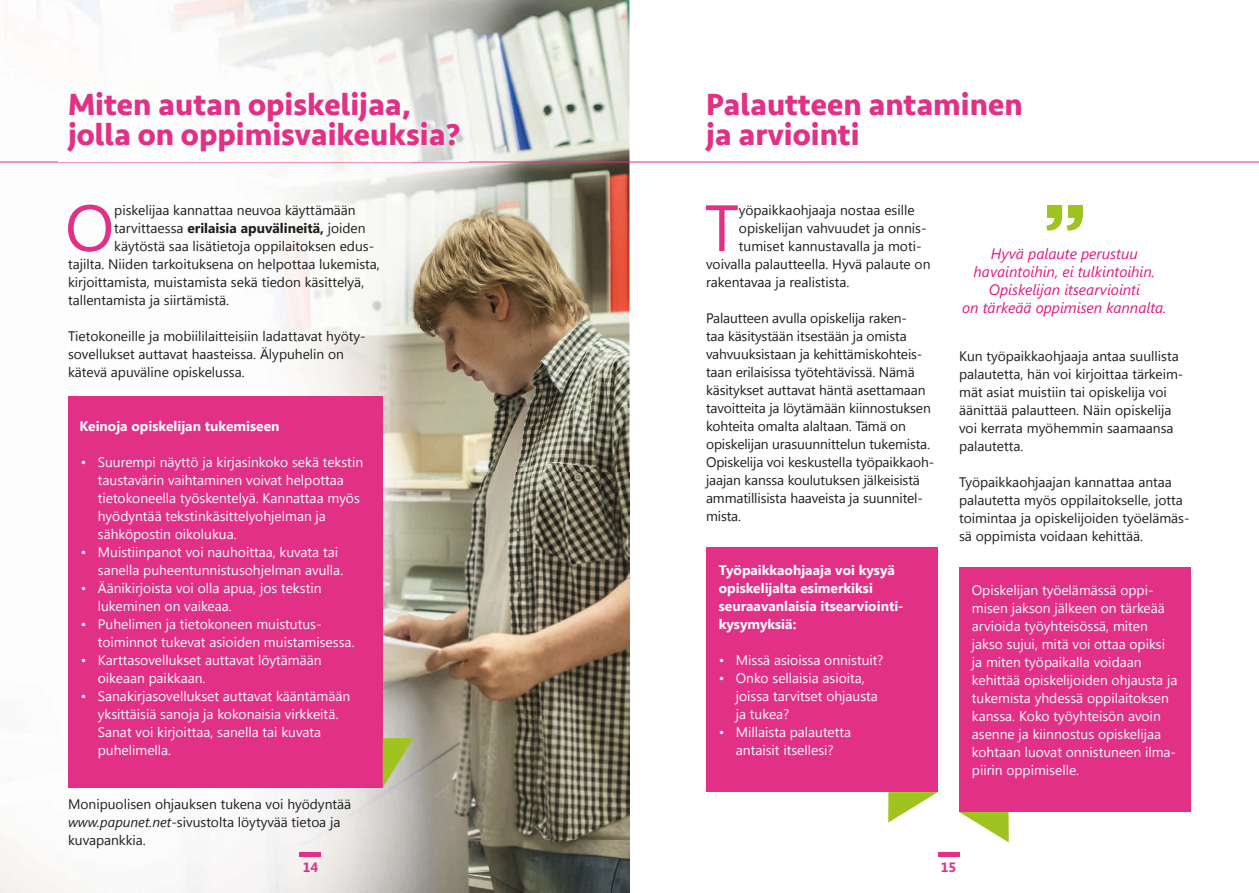
<style>
.page{position:relative;width:1259px;height:893px;background:#fff}
.page>*{position:absolute;margin:0;border:0;box-sizing:border-box;transform-origin:0 0}
.t1{font:65.25px "Segoe UI";color:#e13086}
.t2{font:700 31.5px/30px "Seravek";color:#e13086}
.t3{font:italic 15px/18px "Segoe UI";color:#e01a80;text-align:center}
.t4{font:13.8px/18px "Segoe UI";color:#1d1d1b}
.t5{font:13.8px/18px "Segoe UI";color:#fff}
.t6{font:700 13.8px/18px "Segoe UI";color:#fff}
.t7{font:700 13.8px "Segoe UI";color:#1d1d1b}
.t8{font:700 13.5px "Segoe UI";color:#e13086}
.s1{font-weight:400}
.s2{font-style:italic}
</style>
<div class="page">
<hr style="left:938px;top:853px;width:21px;height:4px;background:#e13086">
<img style="left:4px;top:0;width:625px;height:105px">
<img style="left:420px;top:105px;width:209px;height:788px">
<img style="left:104px;top:161px;width:316px;height:732px">
<img style="left:304px;top:863px;width:14px;height:9px">
<div style="left:68px;top:396px;width:315px;height:392px;background:#e13086"></div>
<hr style="left:0;top:162px;width:1259px;height:1px;background:#e13086">
<img style="left:58px;top:83px;width:411px;height:78px">
<div style="left:706px;top:547px;width:232px;height:245px;background:#e13086"></div>
<div style="left:959px;top:568px;width:232px;height:244px;background:#e13086"></div>
<svg style="left:959px;top:812px;width:49px;height:30px"></svg>
<svg style="left:888px;top:792px;width:50px;height:31px"></svg>
<svg style="left:1046px;top:205px;width:36px;height:26px"></svg>
<div style="left:1047px;top:205px;width:15px;height:13px;background:#a0c41f"></div>
<div style="left:1068px;top:205px;width:14px;height:13px;background:#a0c41f"></div>
<hr style="left:300px;top:853px;width:21px;height:4px;background:#e13086">
<svg style="left:383px;top:738px;width:30px;height:50px"></svg>
<h2 class="t2" style="left:68px;top:89px;width:394px">Miten autan opiskelijaa, jolla on oppimisvaikeuksia?</h2>
<h2 class="t2" style="left:706px;top:89px;width:318px">Palautteen antaminen ja arviointi</h2>
<h1 class="t1" style="left:65px;top:183px;width:51px">O</h1>
<p class="t4" style="left:114px;top:200px;width:243px">piskelijaa kannattaa neuvoa käyttämään</p>
<p class="t7" style="left:114px;top:218px;width:253px"><span class="s1">tarvittaessa</span> erilaisia apuvälineitä, <span class="s1">joiden</span></p>
<p class="t4" style="left:114px;top:236px;width:261px">käytöstä saa lisätietoja oppilaitoksen edus-</p>
<p class="t4" style="left:68px;top:254px;width:313px">tajilta. Niiden tarkoituksena on helpottaa lukemista,</p>
<p class="t4" style="left:68px;top:272px;width:298px">kirjoittamista, muistamista sekä tiedon käsittelyä,</p>
<p class="t4" style="left:68px;top:290px;width:163px">tallentamista ja siirtämistä.</p>
<p class="t4" style="left:68px;top:326px;width:299px">Tietokoneille ja mobiililaitteisiin ladattavat hyöty&shy;sovellukset auttavat haasteissa. Älypuhelin on kätevä apuväline opiskelussa.</p>
<p class="t6" style="left:79px;top:416px;width:202px">Keinoja opiskelijan tukemiseen</p>
<p class="t5" style="left:98px;top:452px;width:267px;text-indent:-17px">• Suurempi näyttö ja kirjasinkoko sekä tekstin taustavärin vaihtaminen voivat helpottaa tietokoneella työskentelyä. Kannattaa myös hyödyntää tekstinkäsittelyohjelman ja sähköpostin oikolukua.</p>
<p class="t5" style="left:98px;top:542px;width:247px;text-indent:-17px">• Muistiinpanot voi nauhoittaa, kuvata tai sanella puheentunnistusohjelman avulla.</p>
<p class="t5" style="left:98px;top:578px;width:225px;text-indent:-17px">• Äänikirjoista voi olla apua, jos tekstin lukeminen on vaikeaa.</p>
<p class="t5" style="left:98px;top:614px;width:258px;text-indent:-17px">• Puhelimen ja tietokoneen muistutus&shy;toiminnot tukevat asioiden muistamisessa.</p>
<p class="t5" style="left:98px;top:650px;width:225px;text-indent:-17px">• Karttasovellukset auttavat löytämään oikeaan paikkaan.</p>
<p class="t5" style="left:98px;top:686px;width:254px;text-indent:-17px">• Sanakirjasovellukset auttavat kääntämään yksittäisiä sanoja ja kokonaisia virkkeitä.<br>Sanat voi kirjoittaa, sanella tai kuvata puhelimella.</p>
<p class="t4" style="left:68px;top:794px;width:285px">Monipuolisen ohjauksen tukena voi hyödyntää <span class="s2">www.papunet.net</span>-sivustolta löytyvää tietoa ja kuvapankkia.</p>
<p class="t8" style="left:303px;top:858px;width:17px">14</p>
<h1 class="t1" style="left:705px;top:183px;width:36px">T</h1>
<p class="t4" style="left:739px;top:200px;width:177px">yöpaikkaohjaaja nostaa esille</p>
<p class="t4" style="left:739px;top:218px;width:189px">opiskelijan vahvuudet ja onnis-</p>
<p class="t4" style="left:739px;top:236px;width:184px">tumiset kannustavalla ja moti-</p>
<p class="t4" style="left:706px;top:254px;width:226px">voivalla palautteella. Hyvä palaute on</p>
<p class="t4" style="left:706px;top:272px;width:145px">rakentavaa ja realistista.</p>
<p class="t4" style="left:706px;top:308px;width:230px">Palautteen avulla opiskelija raken-<br>taa käsitystään itsestään ja omista vahvuuksistaan ja kehittämiskohteis&shy;taan erilaisissa työtehtävissä. Nämä käsitykset auttavat häntä asettamaan tavoitteita ja löytämään kiinnostuksen kohteita omalta alaltaan. Tämä on opiskelijan urasuunnittelun tukemista.<br>Opiskelija voi keskustella työpaikkaoh&shy;jaajan kanssa koulutuksen jälkeisistä ammatillisista haaveista ja suunnitel&shy;mista.</p>
<p class="t6" style="left:719px;top:560px;width:187px">Työpaikkaohjaaja voi kysyä opiskelijalta esimerkiksi seuraavanlaisia itsearviointi&shy;kysymyksiä:</p>
<p class="t5" style="left:719px;top:650px;width:166px">• Missä asioissa onnistuit?</p>
<p class="t5" style="left:736px;top:668px;width:144px;text-indent:-17px">• Onko sellaisia asioita, joissa tarvitset ohjausta ja tukea?</p>
<p class="t5" style="left:719px;top:722px;width:134px;text-align:center">• Millaista palautetta antaisit itsellesi?</p>
<p class="t3" style="left:962px;top:244px;width:206px">Hyvä palaute perustuu havaintoihin, ei tulkintoihin.<br>Opiskelijan itsearviointi<br>on tärkeää oppimisen kannalta.</p>
<p class="t4" style="left:959px;top:346px;width:226px">Kun työpaikkaohjaaja antaa suullista palautetta, hän voi kirjoittaa tärkeim&shy;mät asiat muistiin tai opiskelija voi äänittää palautteen. Näin opiskelija voi kerrata myöhemmin saamaansa palautetta.</p>
<p class="t4" style="left:959px;top:472px;width:232px">Työpaikkaohjaajan kannattaa antaa palautetta myös oppilaitokselle, jotta toimintaa ja opiskelijoiden työelämäs&shy;sä oppimista voidaan kehittää.</p>
<p class="t5" style="left:972px;top:580px;width:207px">Opiskelijan työelämässä oppi&shy;misen jakson jälkeen on tärkeää arvioida työyhteisössä, miten jakso sujui, mitä voi ottaa opiksi ja miten työpaikalla voidaan kehittää opiskelijoiden ohjausta ja tukemista yhdessä oppilaitoksen kanssa. Koko työyhteisön avoin asenne ja kiinnostus opiskelijaa kohtaan luovat onnistuneen ilma&shy;piirin oppimiselle.</p>
<p class="t8" style="left:940px;top:858px;width:17px">15</p>
</div>
